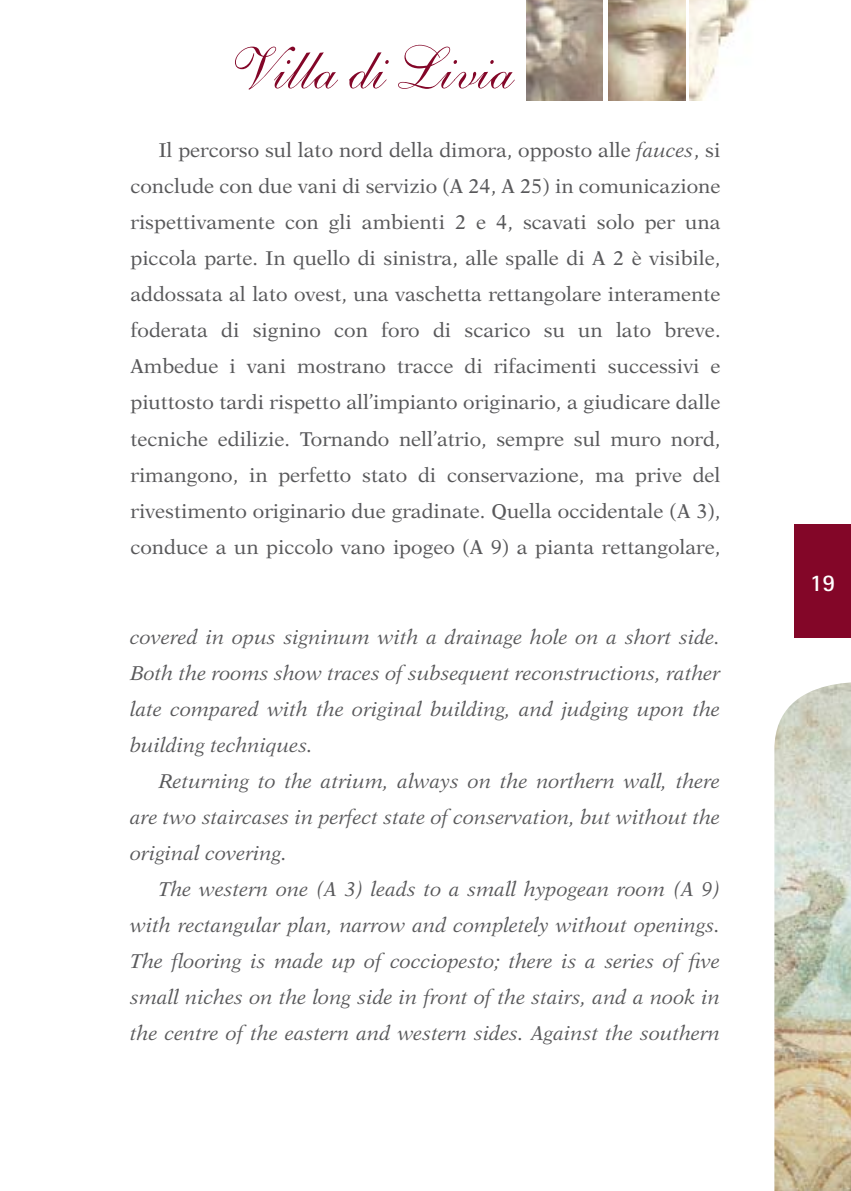
<style>
.page{position:relative;width:851px;height:1191px;background:#fff}
.page>*{position:absolute;margin:0;border:0;box-sizing:border-box;transform-origin:0 0}
.t1{font:60px "Shelley Allegro Script";color:#830628}
.t2{font:700 24px "Rotis Sans Serif";color:#fff}
.t3{font:20px/36px "New Aster";color:#58585a;text-align:justify}
.t4{font:italic 20px/36px "New Aster";color:#58585a;text-align:justify}
.s1{font-style:italic}
</style>
<div class="page">
<div style="left:794px;top:524px;width:56px;height:114px;background:#830628"></div>
<img style="left:774px;top:682px;width:76px;height:509px">
<img style="left:689px;top:0;width:62px;height:101px">
<img style="left:608px;top:0;width:77px;height:101px">
<img style="left:526px;top:0;width:76px;height:101px">
<h1 class="t1" style="left:228px;top:33px;width:287px">Villa di Livia</h1>
<p class="t3" style="left:130px;top:132px;width:591px;text-indent:28px">Il percorso sul lato nord della dimora, opposto alle <span class="s1">fauces</span>, si conclude con due vani di servizio (A 24, A 25) in comunicazione rispettivamente con gli ambienti 2 e 4, scavati solo per una piccola parte. In quello di sinistra, alle spalle di A 2 è visibile, addossata al lato ovest, una vaschetta rettangolare interamente foderata di signino con foro di scarico su un lato breve.<br>Ambedue i vani mostrano tracce di rifacimenti successivi e piuttosto tardi rispetto all’impianto originario, a giudicare dalle tecniche edilizie. Tornando nell’atrio, sempre sul muro nord, rimangono, in perfetto stato di conservazione, ma prive del rivestimento originario due gradinate. Quella occidentale (A 3), conduce a un piccolo vano ipogeo (A 9) a pianta rettangolare,</p>
<p class="t4" style="left:130px;top:618px;width:591px">covered in opus signinum with a drainage hole on a short side.<br>Both the rooms show traces of subsequent reconstructions, rather late compared with the original building, and judging upon the building techniques.</p>
<p class="t4" style="left:130px;top:762px;width:591px;text-indent:28px">Returning to the atrium, always on the northern wall, there are two staircases in perfect state of conservation, but without the original covering.</p>
<p class="t4" style="left:130px;top:870px;width:591px;text-indent:28px">The western one (A 3) leads to a small hypogean room (A 9) with rectangular plan, narrow and completely without openings.<br>The flooring is made up of cocciopesto; there is a series of five small niches on the long side in front of the stairs, and a nook in the centre of the eastern and western sides. Against the southern</p>
<p class="t2" style="left:809px;top:567px;width:25px">19</p>
</div>
